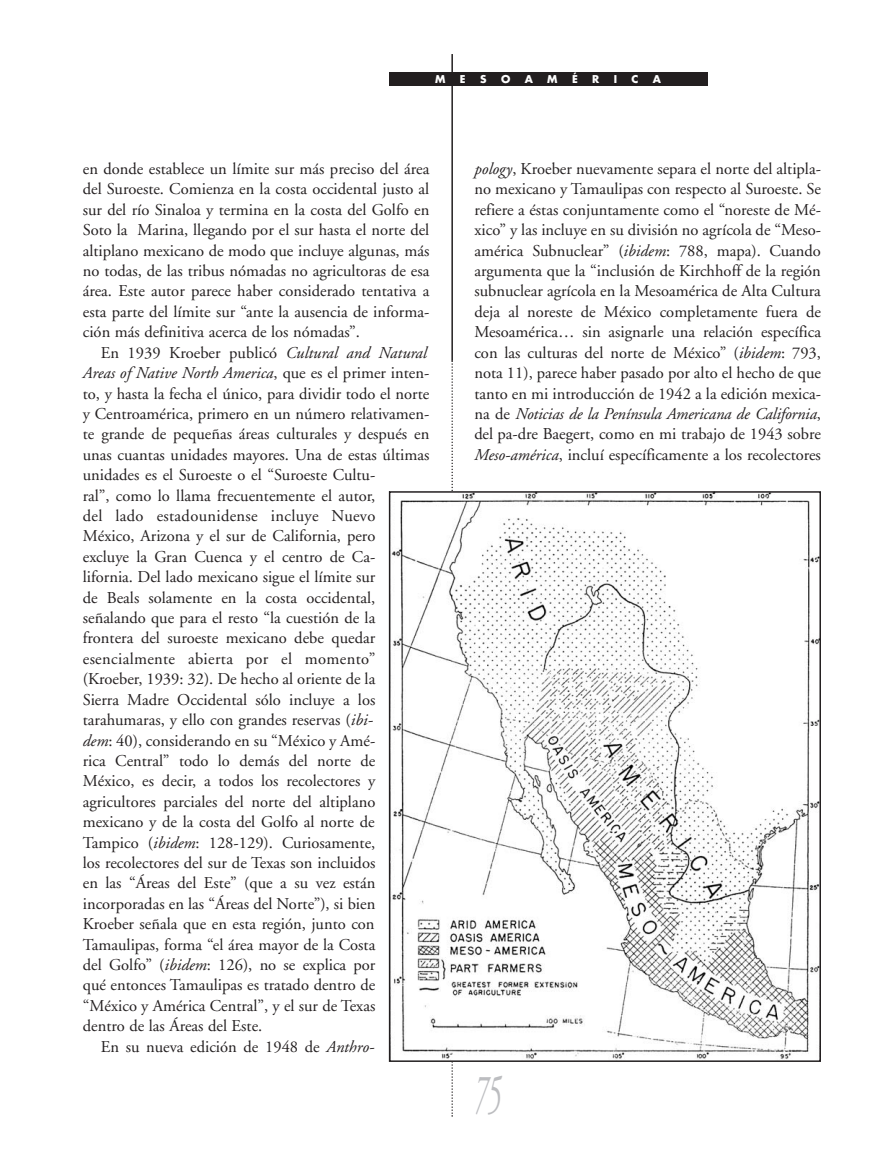
<style>
.page{position:relative;width:893px;height:1170px;background:#fff}
.page>*{position:absolute;margin:0;border:0;box-sizing:border-box;transform-origin:0 0}
.t1{font:italic 54px "Adobe Garamond";color:#bcbdc0;scale:.5 1}
.t2{font:16.5px/20.4px "Adobe Garamond";color:#231f20;text-align:justify}
.t3{font:16.5px "Adobe Garamond";letter-spacing:.02em;color:#231f20}
.t4{font:italic 16.5px "Adobe Garamond";color:#231f20}
.t5{font:700 10.5px "Futura";color:#fff}
.s1{font-style:italic}
.s2{font-style:normal}
</style>
<div class="page">
<hr style="left:451px;top:54px;width:2px;height:306px;background:#231f20">
<svg style="left:451px;top:360px;width:2px;height:756px"></svg>
<div style="left:389px;top:72px;width:318px;height:14px;background:#231f20"></div>
<img style="left:392px;top:494px;width:426px;height:564px">
<div style="left:389px;top:491px;width:432px;height:570px;border:2px solid #231f20"></div>
<p class="t5" style="left:435px;top:74px;width:12px">M</p>
<p class="t5" style="left:460px;top:74px;width:7px">E</p>
<p class="t5" style="left:480px;top:74px;width:8px">S</p>
<p class="t5" style="left:501px;top:74px;width:11px">O</p>
<p class="t5" style="left:525px;top:74px;width:10px">A</p>
<p class="t5" style="left:547px;top:74px;width:12px">M</p>
<p class="t5" style="left:572px;top:74px;width:7px">É</p>
<p class="t5" style="left:592px;top:74px;width:9px">R</p>
<p class="t5" style="left:614px;top:74px;width:5px">I</p>
<p class="t5" style="left:632px;top:74px;width:8px">C</p>
<p class="t5" style="left:653px;top:74px;width:10px">A</p>
<p class="t2" style="left:83px;top:160px;width:348px">en donde establece un límite sur más preciso del área del Suroeste. Comienza en la costa occidental justo al sur del río Sinaloa y termina en la costa del Golfo en Soto la Marina, llegando por el sur hasta el norte del altiplano mexicano de modo que incluye algunas, más no todas, de las tribus nómadas no agricultoras de esa área. Este autor parece haber considerado tentativa a esta parte del límite sur “ante la ausencia de informa&shy;ción más definitiva acerca de los nómadas”.</p>
<p class="t2" style="left:101px;top:343px;width:328px">En 1939 Kroeber publicó <span class="s1">Cultural and Natural</span></p>
<p class="t4" style="left:83px;top:366px;width:348px">Areas of Native North America<span class="s2">, que es el primer inten-</span></p>
<p class="t2" style="left:83px;top:384px;width:348px">to, y hasta la fecha el único, para dividir todo el norte</p>
<p class="t2" style="left:83px;top:405px;width:348px">y Centroamérica, primero en un número relativamen-</p>
<p class="t2" style="left:83px;top:425px;width:348px">te grande de pequeñas áreas culturales y después en</p>
<p class="t2" style="left:83px;top:445px;width:348px">unas cuantas unidades mayores. Una de estas últimas</p>
<p class="t2" style="left:83px;top:466px;width:294px">unidades es el Suroeste o el “Suroeste Cultu-</p>
<p class="t2" style="left:83px;top:486px;width:294px">ral”, como lo llama frecuentemente el autor,</p>
<p class="t3" style="left:83px;top:509px;width:294px">del lado estadounidense incluye Nuevo</p>
<p class="t2" style="left:83px;top:527px;width:294px">México, Arizona y el sur de California, pero</p>
<p class="t2" style="left:83px;top:547px;width:294px">excluye la Gran Cuenca y el centro de Ca-</p>
<p class="t2" style="left:83px;top:568px;width:294px">lifornia. Del lado mexicano sigue el límite sur</p>
<p class="t2" style="left:83px;top:588px;width:294px">de Beals solamente en la costa occidental,</p>
<p class="t2" style="left:83px;top:609px;width:294px">señalando que para el resto “la cuestión de la</p>
<p class="t2" style="left:83px;top:629px;width:294px">frontera del suroeste mexicano debe quedar</p>
<p class="t3" style="left:83px;top:652px;width:294px">esencialmente abierta por el momento”</p>
<p class="t2" style="left:83px;top:670px;width:294px">(Kroeber, 1939: 32). De hecho al oriente de la</p>
<p class="t2" style="left:83px;top:690px;width:294px">Sierra Madre Occidental sólo incluye a los</p>
<p class="t2" style="left:83px;top:711px;width:292px">tarahumaras, y ello con grandes reservas (<span class="s1">ibi-</span></p>
<p class="t2" style="left:83px;top:731px;width:294px"><span class="s1">dem</span>: 40), considerando en su “México y Amé-</p>
<p class="t2" style="left:83px;top:751px;width:294px">rica Central” todo lo demás del norte de</p>
<p class="t2" style="left:83px;top:772px;width:294px">México, es decir, a todos los recolectores y</p>
<p class="t2" style="left:83px;top:792px;width:294px">agricultores parciales del norte del altiplano</p>
<p class="t2" style="left:83px;top:813px;width:293px">mexicano y de la costa del Golfo al norte de</p>
<p class="t2" style="left:83px;top:833px;width:294px">Tampico (<span class="s1">ibidem</span>: 128-129). Curiosamente,</p>
<p class="t2" style="left:83px;top:853px;width:294px">los recolectores del sur de Texas son incluidos</p>
<p class="t2" style="left:83px;top:874px;width:294px">en las “Áreas del Este” (que a su vez están</p>
<p class="t2" style="left:83px;top:894px;width:294px">incorporadas en las “Áreas del Norte”), si bien</p>
<p class="t2" style="left:83px;top:915px;width:293px">Kroeber señala que en esta región, junto con</p>
<p class="t2" style="left:83px;top:935px;width:294px">Tamaulipas, forma “el área mayor de la Costa</p>
<p class="t2" style="left:83px;top:955px;width:294px">del Golfo” (<span class="s1">ibidem</span>: 126), no se explica por</p>
<p class="t2" style="left:83px;top:976px;width:294px">qué entonces Tamaulipas es tratado dentro de</p>
<p class="t2" style="left:83px;top:996px;width:294px">“México y América Central”, y el sur de Texas</p>
<p class="t2" style="left:83px;top:1017px;width:181px">dentro de las Áreas del Este.</p>
<p class="t2" style="left:101px;top:1037px;width:275px">En su nueva edición de 1948 de <span class="s1">Anthro-</span></p>
<p class="t2" style="left:474px;top:160px;width:348px"><span class="s1">pology</span>, Kroeber nuevamente separa el norte del altipla&shy;no mexicano y Tamaulipas con respecto al Suroeste. Se refiere a éstas conjuntamente como el “noreste de Mé&shy;xico” y las incluye en su división no agrícola de “Meso&shy;américa Subnuclear” (<span class="s1">ibidem</span>: 788, mapa). Cuando argumenta que la “inclusión de Kirchhoff de la región subnuclear agrícola en la Mesoamérica de Alta Cultura deja al noreste de México completamente fuera de Mesoamérica… sin asignarle una relación específica con las culturas del norte de México” (<span class="s1">ibidem</span>: 793, nota 11), parece haber pasado por alto el hecho de que tanto en mi introducción de 1942 a la edición mexica&shy;na de <span class="s1">Noticias de la Península Americana de California</span>, del pa-dre Baegert, como en mi trabajo de 1943 sobre <span class="s1">Meso-américa</span>, incluí específicamente a los recolectores</p>
<h1 class="t1" style="left:474px;top:1071px;width:55px">75</h1>
</div>
